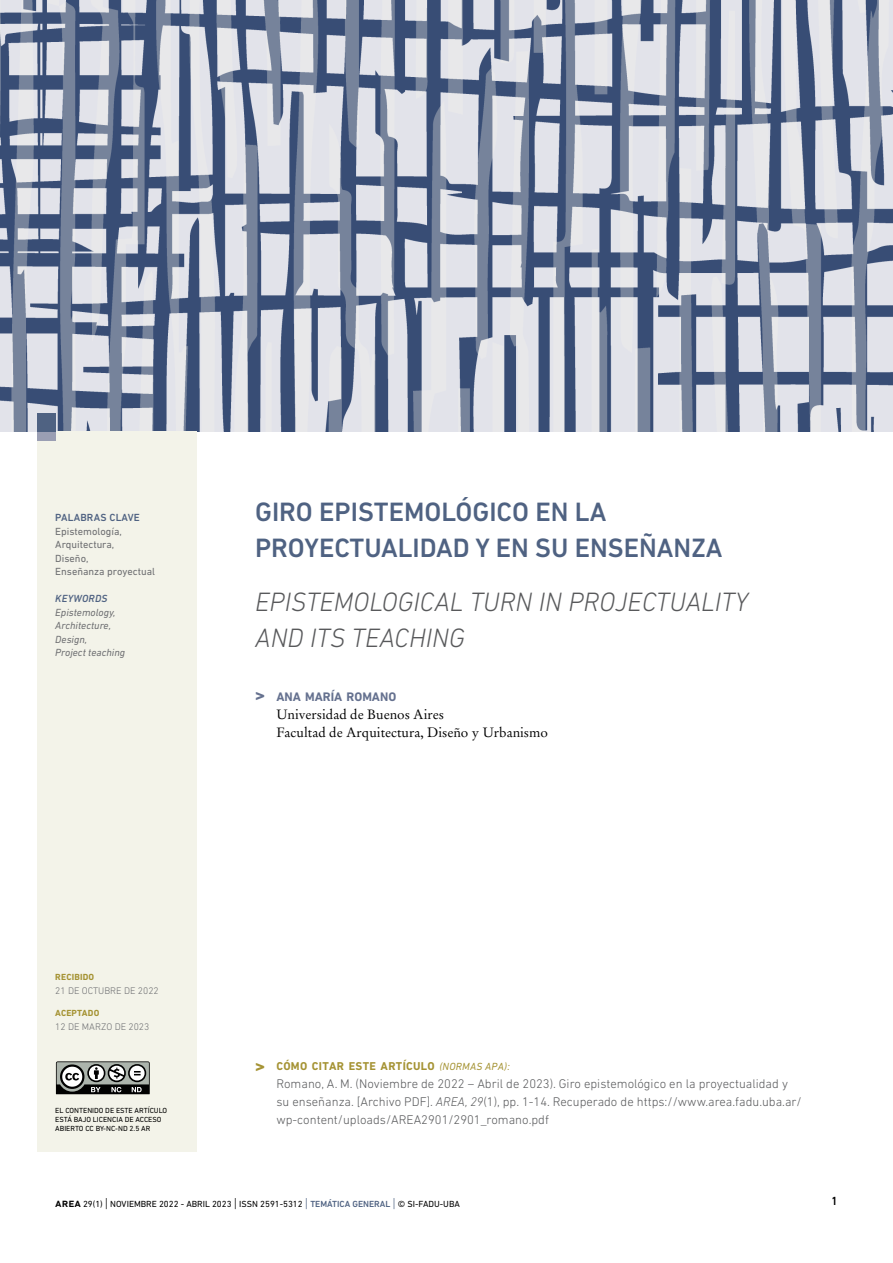
<style>
.page{position:relative;width:893px;height:1263px;background:#fff}
.page>*{position:absolute;margin:0;border:0;box-sizing:border-box;transform-origin:0 0}
.Titulo_Articulo{font:500 27px/36px "DIN Next LT Pro";color:#4f6282}
.Titulo_Articulo_Ingl{font:italic 300 27px/36px "DIN Next LT Pro";color:#58595b}
.Filiacion{font:13.5px "Stempel Garamond LT Std";color:#000}
.Como_citar{font:300 12.75px/18px "DIN Next LT Pro";color:#58595b}
.Autores{font:700 12.6px "DIN Next LT Pro";color:#65718f}
.t1{font:500 12px "DIN Next LT Pro";color:#000}
.Como_citar___Acerca{font:700 11.55px "DIN Next LT Pro";letter-spacing:.03em;color:#a59334}
.Palabras_clave_texto{font:10.5px "DIN Next LT Pro";color:#6d6e71}
.Keywords_texto{font:italic 10.5px "DIN Next LT Pro";color:#6d6e71}
.Palabras_Clave{font:500 10.5px "DIN Next LT Pro";letter-spacing:.02em;color:#4f6282}
.Keywords{font:italic 500 10.5px "DIN Next LT Pro";letter-spacing:.02em;color:#4f6282}
.Recibido___Aceptado{font:300 9.75px "DIN Next LT Pro";color:#6d6e71}
.t2{font:9px "DIN Next LT Pro";color:#000}
.Recibido_Aceptado{font:700 9px "DIN Next LT Pro";letter-spacing:.02em;color:#a59334}
.t3{font:7.5px/9px "DIN Next LT Pro";color:#000}
.s1{font-size:18px}
.s2{font-weight:400;font-style:italic;font-size:10.5px}
.s3{font-style:italic}
.s4{font-weight:500;font-size:12px}
.s5{font-weight:300;font-size:13.5px}
.s6{font-weight:300;font-size:13.5px;color:#4f6282}
.s7{font-weight:500;color:#4f6282}
</style>
<div class="page">
<img style="left:0;top:0;width:893px;height:431px">
<div style="left:37px;top:431px;width:160px;height:720px;background:#f3f3e9"></div>
<div style="left:37px;top:431px;width:18px;height:9px;background:#9a9eb3"></div>
<div style="left:37px;top:413px;width:18px;height:18px;background:#4f6282"></div>
<svg style="left:56px;top:1061px;width:94px;height:33px;background:#757775"></svg>
<p class="Palabras_Clave" style="left:55px;top:512px;width:86px">PALABRAS CLAVE</p>
<p class="Palabras_clave_texto" style="left:55px;top:525px;width:68px">Epistemología,</p>
<p class="Palabras_clave_texto" style="left:55px;top:539px;width:60px">Arquitectura,</p>
<p class="Palabras_clave_texto" style="left:55px;top:552px;width:35px">Diseño,</p>
<p class="Palabras_clave_texto" style="left:55px;top:566px;width:101px">Enseñanza proyectual</p>
<p class="Keywords" style="left:55px;top:593px;width:54px">KEYWORDS</p>
<p class="Keywords_texto" style="left:55px;top:606px;width:62px">Epistemology,</p>
<p class="Keywords_texto" style="left:55px;top:620px;width:57px">Architecture,</p>
<p class="Keywords_texto" style="left:55px;top:633px;width:34px">Design,</p>
<p class="Keywords_texto" style="left:55px;top:647px;width:72px">Project teaching</p>
<p class="Titulo_Articulo" style="left:255px;top:494px;width:469px">GIRO EPISTEMOLÓGICO EN LA<br>PROYECTUALIDAD Y EN SU ENSEÑANZA</p>
<p class="Titulo_Articulo_Ingl" style="left:255px;top:584px;width:494px">EPISTEMOLOGICAL TURN IN PROJECTUALITY<br>AND ITS TEACHING</p>
<p class="Autores" style="left:255px;top:690px;width:143px"><span class="s1">&gt;</span> ANA MARÍA ROMANO</p>
<p class="Filiacion" style="left:276px;top:707px;width:169px">Universidad de Buenos Aires</p>
<p class="Filiacion" style="left:276px;top:725px;width:273px">Facultad de Arquitectura, Diseño y Urbanismo</p>
<p class="Recibido_Aceptado" style="left:55px;top:972px;width:40px">RECIBIDO</p>
<p class="Recibido___Aceptado" style="left:55px;top:985px;width:105px">21 DE OCTUBRE DE 2022</p>
<p class="Recibido_Aceptado" style="left:55px;top:1008px;width:46px">ACEPTADO</p>
<p class="Recibido___Aceptado" style="left:55px;top:1021px;width:96px">12 DE MARZO DE 2023</p>
<p class="t3" style="left:55px;top:1105px;width:113px">EL CONTENIDO DE ESTE ARTÍCULO<br>ESTÁ BAJO LICENCIA DE ACCESO<br>ABIERTO CC BY-NC-ND 2.5 AR</p>
<p class="Como_citar___Acerca" style="left:255px;top:1060px;width:256px"><span class="s1">&gt;</span> CÓMO CITAR ESTE ARTÍCULO <span class="s2">(NORMAS APA):</span></p>
<p class="Como_citar" style="left:276px;top:1075px;width:527px">Romano, A. M. (Noviembre de 2022 – Abril de 2023). Giro epistemológico en la proyectualidad y su enseñanza. [Archivo PDF]. <span class="s3">AREA, 29</span>(1), pp. 1-14. Recuperado de https://www.area.fadu.uba.ar/ wp-content/uploads/AREA2901/2901_romano.pdf</p>
<p class="t2" style="left:55px;top:1198px;width:406px"><span class="s4">area</span> 29(1) <span class="s5">|</span> NOVIEMBRE 2022 - ABRIL 2023 <span class="s5">|</span> ISSN 2591-5312 <span class="s6">|</span> <span class="s7">TEMÁTICA GENERAL</span> <span class="s6">|</span> © SI-FADU-UBA</p>
<p class="t1" style="left:831px;top:1194px;width:8px">1</p>
</div>
